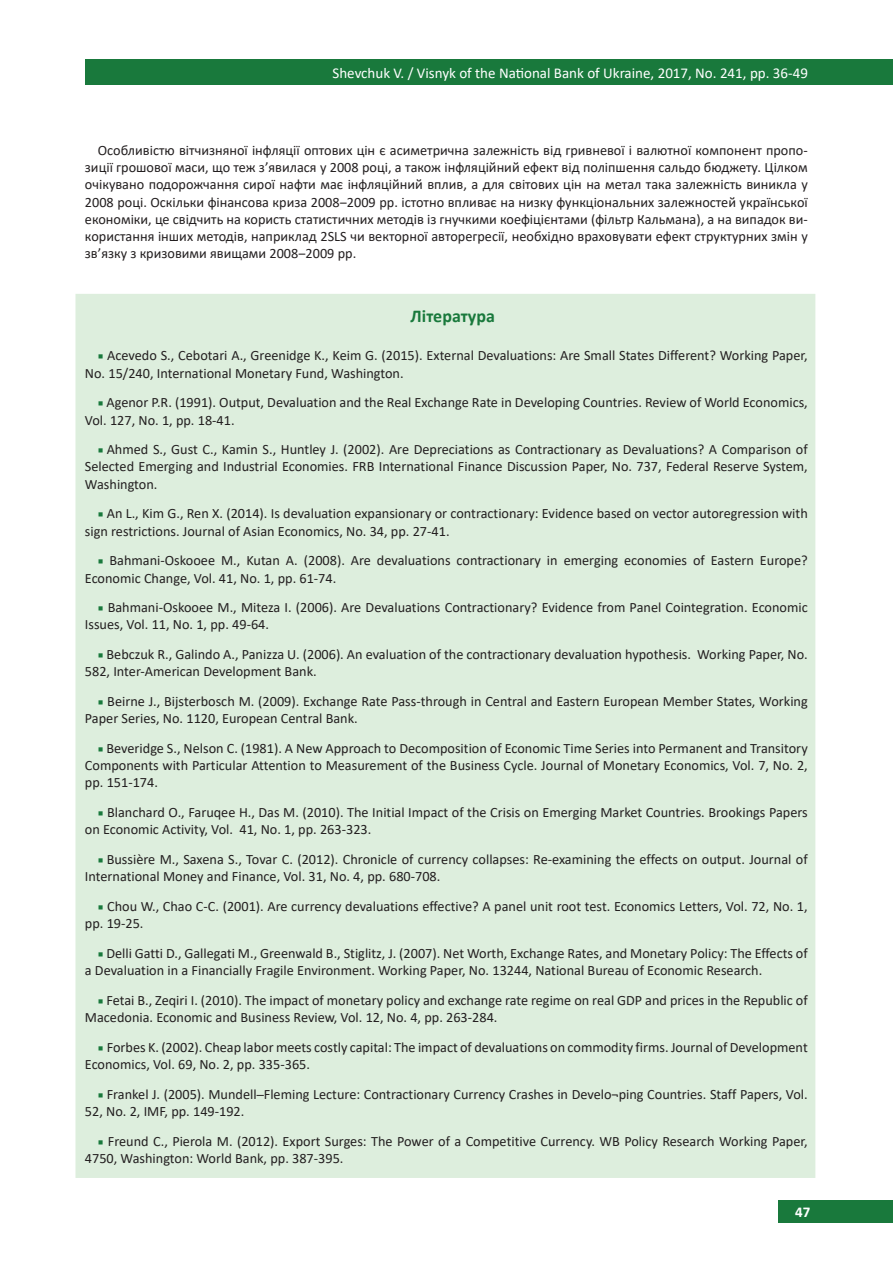
<style>
.page{position:relative;width:893px;height:1263px;background:#fff}
.page>*{position:absolute;margin:0;border:0;box-sizing:border-box;transform-origin:0 0}
.t1{font:700 18px "Calibri";color:#19793c}
.t2{font:15px "Calibri";color:#fff}
.t3{font:700 15px "Calibri";color:#fff}
.t4{font:14.25px/17.1px "Calibri";color:#231f20}
.s1{font-family:"Minion Pro";color:#19793c}
</style>
<div class="page">
<div style="left:778px;top:1200px;width:115px;height:23px;background:#19793c"></div>
<div style="left:85px;top:60px;width:808px;height:25px;background:#19793c"></div>
<div style="left:75px;top:294px;width:740px;height:884px;background:#ded"></div>
<p class="t2" style="left:332px;top:63px;width:477px">Shevchuk V. / Visnyk of the National Bank of Ukraine, 2017, No. 241, pp. 36-49</p>
<p class="t4" style="left:85px;top:142px;width:724px;text-align:justify;text-indent:13px">Особливістю вітчизняної інфляції оптових цін є асиметрична залежність від гривневої і валютної компонент пропо&shy;зиції грошової маси, що теж з’явилася у 2008 році, а також інфляційний ефект від поліпшення сальдо бюджету. Цілком очікувано подорожчання сирої нафти має інфляційний вплив, а для світових цін на метал така залежність виникла у 2008 році. Оскільки фінансова криза 2008‒2009 рр. істотно впливає на низку функціональних залежностей української економіки, це свідчить на користь статистичних методів із гнучкими коефіцієнтами (фільтр Кальмана), а на випадок ви&shy;користання інших методів, наприклад 2SLS чи векторної авторегресії, необхідно враховувати ефект структурних змін у зв’язку з кризовими явищами 2008‒2009 рр.</p>
<p class="t1" style="left:411px;top:303px;width:86px">Література</p>
<p class="t4" style="left:85px;top:347px;width:724px;text-indent:13px"><span class="s1">■</span> Acevedo S., Cebotari A., Greenidge K., Keim G. (2015). External Devaluations: Are Small States Different? Working Paper,<br>No. 15/240, International Monetary Fund, Washington.</p>
<p class="t4" style="left:85px;top:394px;width:724px;text-indent:13px"><span class="s1">■</span> Agenor P.R. (1991). Output, Devaluation and the Real Exchange Rate in Developing Countries. Review of World Economics,<br>Vol. 127, No. 1, pp. 18-41.</p>
<p class="t4" style="left:85px;top:441px;width:724px;text-align:justify;text-indent:13px"><span class="s1">■</span> Ahmed S., Gust C., Kamin S., Huntley J. (2002). Are Depreciations as Contractionary as Devaluations? A Comparison of Selected Emerging and Industrial Economies. FRB International Finance Discussion Paper, No. 737, Federal Reserve System, Washington.</p>
<p class="t4" style="left:85px;top:505px;width:724px;text-indent:13px"><span class="s1">■</span> An L., Kim G., Ren X. (2014). Is devaluation expansionary or contractionary: Evidence based on vector autoregression with sign restrictions. Journal of Asian Economics, No. 34, pp. 27-41.</p>
<p class="t4" style="left:85px;top:552px;width:724px;text-indent:13px"><span class="s1">■</span> Bahmani-Oskooee M., Kutan A. (2008). Are devaluations contractionary in emerging economies of Eastern Europe?<br>Economic Change, Vol. 41, No. 1, pp. 61-74.</p>
<p class="t4" style="left:85px;top:599px;width:724px;text-indent:13px"><span class="s1">■</span> Bahmani-Oskooee M., Miteza I. (2006). Are Devaluations Contractionary? Evidence from Panel Cointegration. Economic<br>Issues, Vol. 11, No. 1, pp. 49-64.</p>
<p class="t4" style="left:85px;top:646px;width:724px;text-indent:13px"><span class="s1">■</span> Bebczuk R., Galindo A., Panizza U. (2006). An evaluation of the contractionary devaluation hypothesis. Working Paper, No.<br>582, Inter-American Development Bank.</p>
<p class="t4" style="left:85px;top:693px;width:724px;text-indent:13px"><span class="s1">■</span> Beirne J., Bijsterbosch M. (2009). Exchange Rate Pass-through in Central and Eastern European Member States, Working<br>Paper Series, No. 1120, European Central Bank.</p>
<p class="t4" style="left:85px;top:740px;width:724px;text-align:justify;text-indent:13px"><span class="s1">■</span> Beveridge S., Nelson C. (1981). A New Approach to Decomposition of Economic Time Series into Permanent and Transitory Components with Particular Attention to Measurement of the Business Cycle. Journal of Monetary Economics, Vol. 7, No. 2, pp. 151-174.</p>
<p class="t4" style="left:85px;top:804px;width:724px;text-indent:13px"><span class="s1">■</span> Blanchard O., Faruqee H., Das M. (2010). The Initial Impact of the Crisis on Emerging Market Countries. Brookings Papers on Economic Activity, Vol. 41, No. 1, pp. 263-323.</p>
<p class="t4" style="left:85px;top:851px;width:724px;text-indent:13px"><span class="s1">■</span> Bussière M., Saxena S., Tovar C. (2012). Chronicle of currency collapses: Re-examining the effects on output. Journal of<br>International Money and Finance, Vol. 31, No. 4, pp. 680-708.</p>
<p class="t4" style="left:85px;top:897px;width:724px;text-indent:13px"><span class="s1">■</span> Chou W., Chao C-C. (2001). Are currency devaluations effective? A panel unit root test. Economics Letters, Vol. 72, No. 1, pp. 19-25.</p>
<p class="t4" style="left:85px;top:944px;width:724px;text-indent:13px"><span class="s1">■</span> Delli Gatti D., Gallegati M., Greenwald B., Stiglitz, J. (2007). Net Worth, Exchange Rates, and Monetary Policy: The Effects of a Devaluation in a Financially Fragile Environment. Working Paper, No. 13244, National Bureau of Economic Research.</p>
<p class="t4" style="left:85px;top:991px;width:724px;text-indent:13px"><span class="s1">■</span> Fetai B., Zeqiri I. (2010). The impact of monetary policy and exchange rate regime on real GDP and prices in the Republic of<br>Macedonia. Economic and Business Review, Vol. 12, No. 4, pp. 263-284.</p>
<p class="t4" style="left:85px;top:1038px;width:724px;text-indent:13px"><span class="s1">■</span> Forbes K. (2002). Cheap labor meets costly capital: The impact of devaluations on commodity firms. Journal of Development<br>Economics, Vol. 69, No. 2, pp. 335-365.</p>
<p class="t4" style="left:85px;top:1085px;width:724px;text-indent:13px"><span class="s1">■</span> Frankel J. (2005). Mundell─Fleming Lecture: Contractionary Currency Crashes in Develo¬ping Countries. Staff Papers, Vol.<br>52, No. 2, IMF, pp. 149-192.</p>
<p class="t4" style="left:85px;top:1132px;width:724px;text-indent:13px"><span class="s1">■</span> Freund C., Pierola M. (2012). Export Surges: The Power of a Competitive Currency. WB Policy Research Working Paper,<br>4750, Washington: World Bank, pp. 387-395.</p>
<p class="t3" style="left:795px;top:1201px;width:17px">47</p>
</div>
